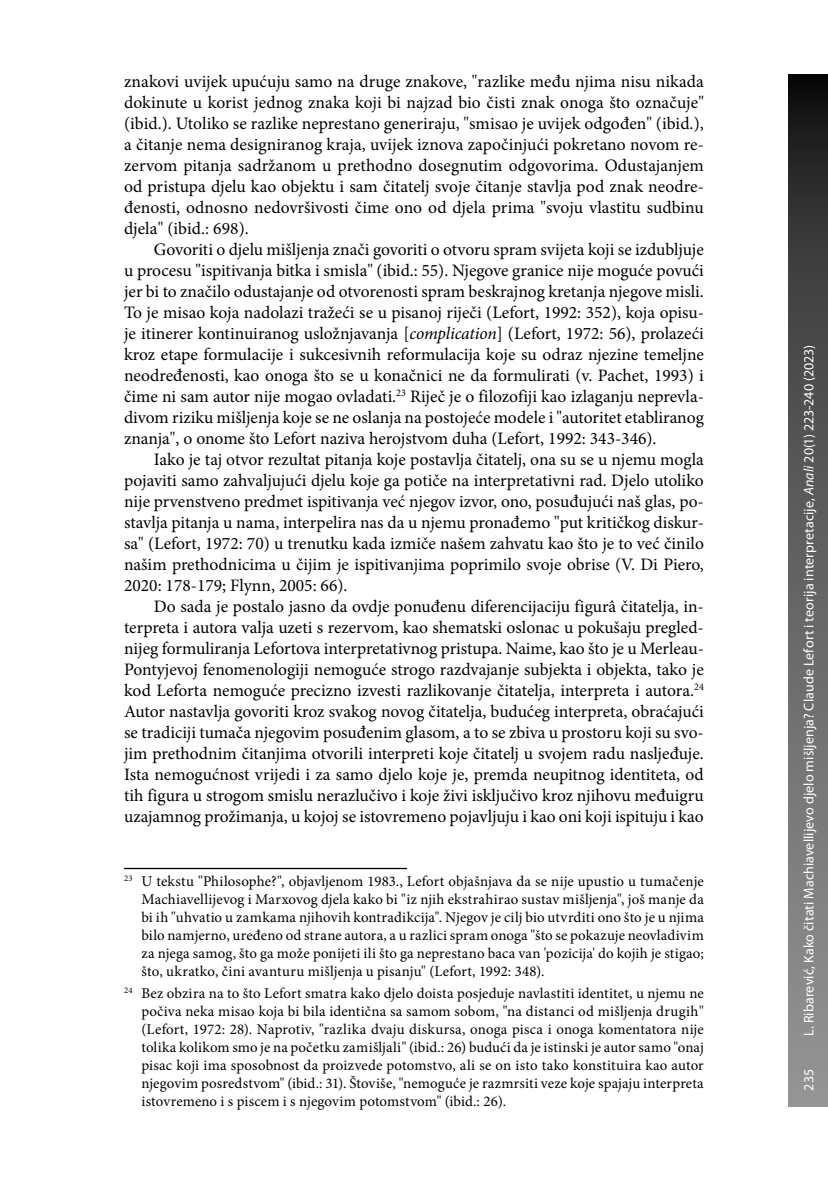
<style>
.page{position:relative;width:828px;height:1180px;background:#fff}
.page>*{position:absolute;margin:0;border:0;box-sizing:border-box;transform-origin:0 0}
.t1{font:17.5px/21px "Minion Pro";color:#000;text-align:justify}
.t2{font:14.88px/17.8px "Minion Pro";letter-spacing:.01em;color:#000;text-align:justify}
.t3{font:14px "Myriad Pro";letter-spacing:.005em;color:#fff}
.s1{font-style:italic}
</style>
<div class="page">
<svg style="left:788px;top:74px;width:40px;height:1032px;background:#5f5f5f"></svg>
<hr style="left:124px;top:868px;width:283px;height:1px;background:#000">
<p class="t1" style="left:124px;top:71px;width:581px">znakovi uvijek upućuju samo na druge znakove, "razlike među njima nisu nikada dokinute u korist jednog znaka koji bi najzad bio čisti znak onoga što označuje" (ibid.). Utoliko se razlike neprestano generiraju, "smisao je uvijek odgođen" (ibid.), a čitanje nema designiranog kraja, uvijek iznova započinjući pokretano novom re&shy;zervom pitanja sadržanom u prethodno dosegnutim odgovorima. Odustajanjem od pristupa djelu kao objektu i sam čitatelj svoje čitanje stavlja pod znak neodre&shy;đenosti, odnosno nedovršivosti čime ono od djela prima "svoju vlastitu sudbinu djela" (ibid.: 698).</p>
<p class="t1" style="left:124px;top:239px;width:581px;text-indent:30px">Govoriti o djelu mišljenja znači govoriti o otvoru spram svijeta koji se izdubljuje u procesu "ispitivanja bitka i smisla" (ibid.: 55). Njegove granice nije moguće povući jer bi to značilo odustajanje od otvorenosti spram beskrajnog kretanja njegove misli.<br>To je misao koja nadolazi tražeći se u pisanoj riječi (Lefort, 1992: 352), koja opisu&shy;je itinerer kontinuiranog usložnjavanja [<span class="s1">complication</span>] (Lefort, 1972: 56), prolazeći kroz etape formulacije i sukcesivnih reformulacija koje su odraz njezine temeljne neodređenosti, kao onoga što se u konačnici ne da formulirati (v. Pachet, 1993) i čime ni sam autor nije mogao ovladati.<sup>23</sup> Riječ je o filozofiji kao izlaganju neprevla&shy;divom riziku mišljenja koje se ne oslanja na postojeće modele i "autoritet etabliranog znanja", o onome što Lefort naziva herojstvom duha (Lefort, 1992: 343-346).</p>
<p class="t1" style="left:124px;top:449px;width:581px;text-indent:30px">Iako je taj otvor rezultat pitanja koje postavlja čitatelj, ona su se u njemu mogla pojaviti samo zahvaljujući djelu koje ga potiče na interpretativni rad. Djelo utoliko nije prvenstveno predmet ispitivanja već njegov izvor, ono, posuđujući naš glas, po&shy;stavlja pitanja u nama, interpelira nas da u njemu pronađemo "put kritičkog diskur&shy;sa" (Lefort, 1972: 70) u trenutku kada izmiče našem zahvatu kao što je to već činilo našim prethodnicima u čijim je ispitivanjima poprimilo svoje obrise (V. Di Piero, 2020: 178-179; Flynn, 2005: 66).</p>
<p class="t1" style="left:124px;top:596px;width:581px;text-indent:30px">Do sada je postalo jasno da ovdje ponuđenu diferencijaciju figurâ čitatelja, in&shy;terpreta i autora valja uzeti s rezervom, kao shematski oslonac u pokušaju pregled&shy;nijeg formuliranja Lefortova interpretativnog pristupa. Naime, kao što je u Merleau-Pontyjevoj fenomenologiji nemoguće strogo razdvajanje subjekta i objekta, tako je kod Leforta nemoguće precizno izvesti razlikovanje čitatelja, interpreta i autora.<sup>24<br></sup>Autor nastavlja govoriti kroz svakog novog čitatelja, budućeg interpreta, obraćajući se tradiciji tumača njegovim posuđenim glasom, a to se zbiva u prostoru koji su svo&shy;jim prethodnim čitanjima otvorili interpreti koje čitatelj u svojem radu nasljeđuje.<br>Ista nemogućnost vrijedi i za samo djelo koje je, premda neupitnog identiteta, od tih figura u strogom smislu nerazlučivo i koje živi isključivo kroz njihovu međuigru uzajamnog prožimanja, u kojoj se istovremeno pojavljuju i kao oni koji ispituju i kao</p>
<p class="t2" style="left:141px;top:873px;width:564px;text-indent:-17px"><sup>23</sup> U tekstu "Philosophe?", objavljenom 1983., Lefort objašnjava da se nije upustio u tumačenje Machiavellijevog i Marxovog djela kako bi "iz njih ekstrahirao sustav mišljenja", još manje da bi ih "uhvatio u zamkama njihovih kontradikcija". Njegov je cilj bio utvrditi ono što je u njima bilo namjerno, uređeno od strane autora, a u razlici spram onoga "što se pokazuje neovladivim za njega samog, što ga može ponijeti ili što ga neprestano baca van 'pozicija' do kojih je stigao; što, ukratko, čini avanturu mišljenja u pisanju" (Lefort, 1992: 348).</p>
<p class="t2" style="left:141px;top:985px;width:564px;text-indent:-17px"><sup>24</sup> Bez obzira na to što Lefort smatra kako djelo doista posjeduje navlastiti identitet, u njemu ne počiva neka misao koja bi bila identična sa samom sobom, "na distanci od mišljenja drugih" (Lefort, 1972: 28). Naprotiv, "razlika dvaju diskursa, onoga pisca i onoga komentatora nije tolika kolikom smo je na početku zamišljali" (ibid.: 26) budući da je istinski je autor samo "onaj pisac koji ima sposobnost da proizvede potomstvo, ali se on isto tako konstituira kao autor njegovim posredstvom" (ibid.: 31). Štoviše, "nemoguće je razmrsiti veze koje spajaju interpreta istovremeno i s piscem i s njegovim potomstvom" (ibid.: 26).</p>
<p class="t3" style="left:800px;top:1036px;width:692px;rotate:-90deg">L. Ribarević, Kako čitati Machiavellijevo djelo mišljenja? Claude Lefort i teorija interpretacije, <span class="s1">Anali</span> 20(1) 223-240 (2023)</p>
<p class="t3" style="left:800px;top:1090px;width:23px;rotate:-90deg">235</p>
</div>
